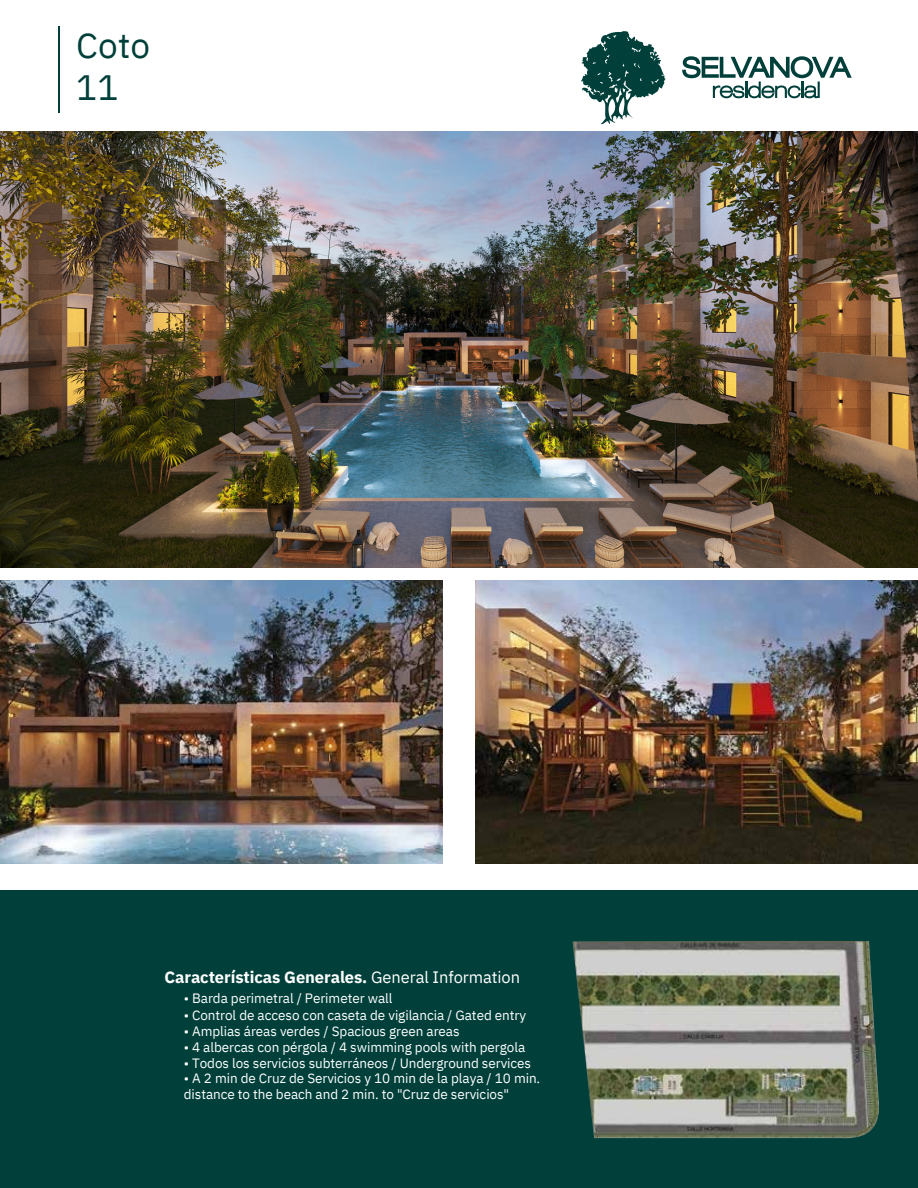
<style>
.page{position:relative;width:918px;height:1188px;background:#fff}
.page>*{position:absolute;margin:0;border:0;box-sizing:border-box;transform-origin:0 0}
.t1{font:35.1px/41.7px "IBM Plex Sans";letter-spacing:.005em;color:#01403a}
.t2{font:700 16.5px "IBM Plex Sans";letter-spacing:-.005em;color:#fff}
.t3{font:13.5px/15.8px "IBM Plex Sans";letter-spacing:-.005em;color:#fff}
.s1{font-weight:400}
</style>
<div class="page">
<div style="left:0;top:890px;width:918px;height:297px;background:#01403a"></div>
<img style="left:0;top:580px;width:443px;height:284px">
<img style="left:475px;top:580px;width:443px;height:284px">
<hr style="left:58px;top:26px;width:2px;height:87px;background:#01403a">
<svg style="left:581px;top:31px;width:85px;height:94px"></svg>
<svg style="left:682px;top:56px;width:170px;height:42px"></svg>
<img style="left:573px;top:941px;width:306px;height:197px">
<img style="left:0;top:131px;width:918px;height:437px">
<h1 class="t1" style="left:76px;top:24px;width:76px">Coto<br>11</h1>
<p class="t2" style="left:164px;top:966px;width:357px">Características Generales. <span class="s1">General Information</span></p>
<p class="t3" style="left:184px;top:990px;width:210px">• Barda perimetral / Perimeter wall</p>
<p class="t3" style="left:184px;top:1007px;width:344px">• Control de acceso con caseta de vigilancia / Gated entry</p>
<p class="t3" style="left:184px;top:1023px;width:277px">• Amplias áreas verdes / Spacious green areas</p>
<p class="t3" style="left:184px;top:1039px;width:343px">• 4 albercas con pérgola / 4 swimming pools with pergola</p>
<p class="t3" style="left:184px;top:1055px;width:349px">• Todos los servicios subterráneos / Underground services</p>
<p class="t3" style="left:184px;top:1070px;width:358px">• A 2 min de Cruz de Servicios y 10 min de la playa / 10 min. distance to the beach and 2 min. to "Cruz de servicios"</p>
</div>
